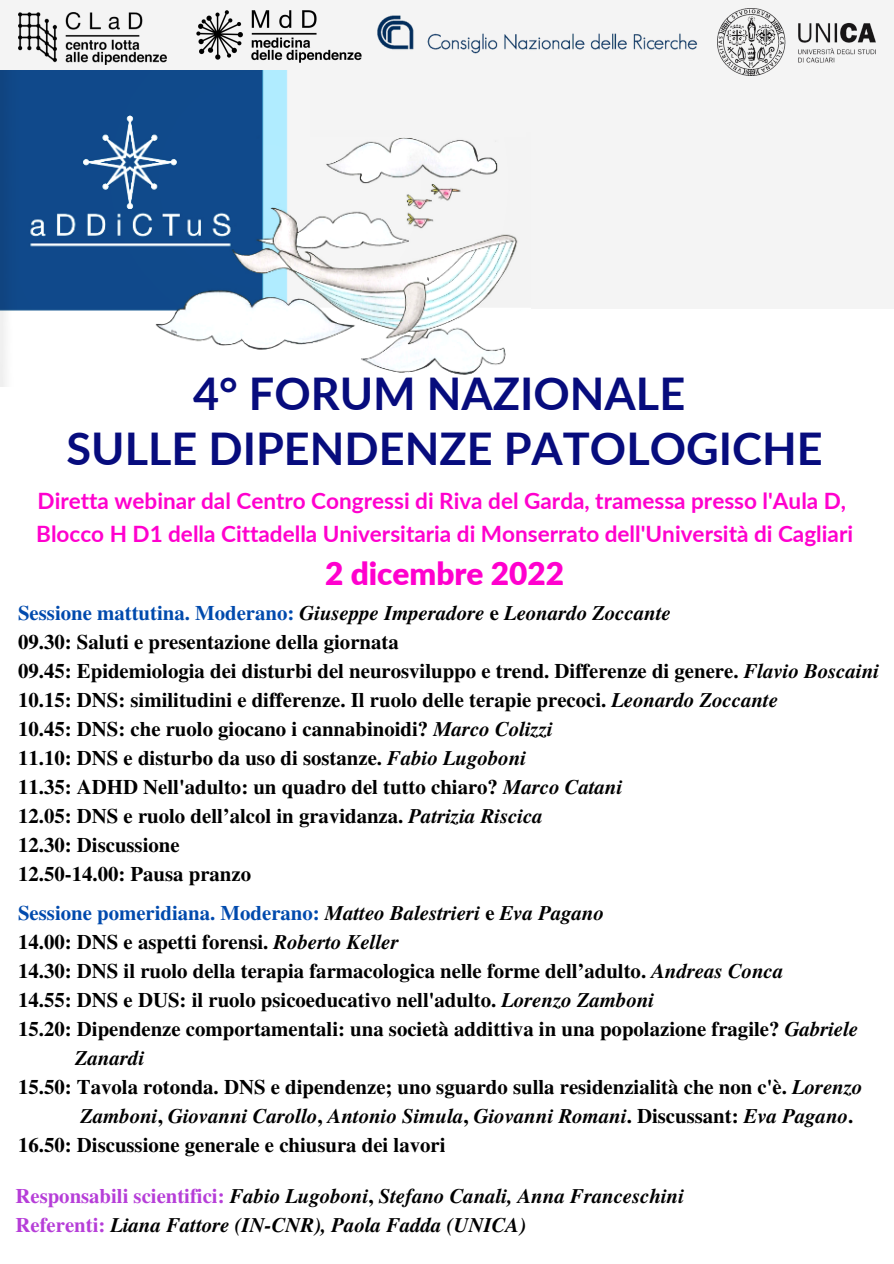
<style>
.page{position:relative;width:894px;height:1264px;background:#fff}
.page>*{position:absolute;margin:0;border:0;box-sizing:border-box;transform-origin:0 0}
.t1{font:700 45px/55.1px "Lato";color:#070c7d;text-align:center}
.t2{font:900 31.5px "Lato";color:#ff00ce}
.t3{font:700 22.5px/33.2px "Lato";color:#ff00ce}
.t4{font:700 20.7px/29px "Te X Gyre Termes";color:#000}
.t5{font:italic 700 20.7px/29.1px "Te X Gyre Termes";color:#000}
.t6{font:700 20.7px "Te X Gyre Termes";color:#004aad}
.s1{color:#004aad}
.s2{font-style:italic}
.s3{font-style:italic;color:#000}
.s4{color:#000}
.s5{font-style:normal}
.s6{font-style:normal;color:#b63ed8}
</style>
<div class="page">
<img style="left:0;top:70px;width:531px;height:317px">
<div style="left:0;top:0;width:531px;height:70px;background:#f4f4f4"></div>
<img style="left:180px;top:2px;width:197px;height:74px">
<img style="left:18px;top:13px;width:149px;height:52px">
<div style="left:310px;top:70px;width:221px;height:66px;background:#f4f4f4"></div>
<img style="left:370px;top:8px;width:335px;height:51px">
<img style="left:717px;top:8px;width:158px;height:68px">
<h1 class="t1" style="left:67px;top:365px;width:757px">4° FORUM NAZIONALE<br>SULLE DIPENDENZE PATOLOGICHE</h1>
<p class="t3" style="left:36px;top:483px;width:818px">Diretta webinar dal Centro Congressi di Riva del Garda, tramessa presso l'Aula D,<br>Blocco H D1 della Cittadella Universitaria di Monserrato dell'Università di Cagliari</p>
<h2 class="t2" style="left:325px;top:554px;width:240px">2 dicembre 2022</h2>
<p class="t4" style="left:18px;top:597px;width:862px"><span class="s1">Sessione mattutina. Moderano:</span> <span class="s2">Giuseppe Imperadore</span> e <span class="s2">Leonardo Zoccante<br></span>09.30: Saluti e presentazione della giornata<br>09.45: Epidemiologia dei disturbi del neurosviluppo e trend. Differenze di genere. <span class="s2">Flavio Boscaini </span>10.15: DNS: similitudini e differenze. Il ruolo delle terapie precoci. <span class="s2">Leonardo Zoccante<br></span>10.45: DNS: che ruolo giocano i cannabinoidi? <span class="s2">Marco Colizzi<br></span>11.10: DNS e disturbo da uso di sostanze. <span class="s2">Fabio Lugoboni<br></span>11.35: ADHD Nell'adulto: un quadro del tutto chiaro? <span class="s2">Marco Catani<br></span>12.05: DNS e ruolo dell’alcol in gravidanza. <span class="s2">Patrizia Riscica<br></span>12.30: Discussione<br>12.50-14.00: Pausa pranzo</p>
<p class="t6" style="left:18px;top:896px;width:587px">Sessione pomeridiana. Moderano: <span class="s3">Matteo Balestrieri</span> <span class="s4">e</span> <span class="s3">Eva Pagano</span></p>
<p class="t4" style="left:18px;top:926px;width:382px">14.00: DNS e aspetti forensi. <span class="s2">Roberto Keller</span></p>
<p class="t4" style="left:18px;top:955px;width:766px">14.30: DNS il ruolo della terapia farmacologica nelle forme dell’adulto. <span class="s2">Andreas Conca</span></p>
<p class="t4" style="left:18px;top:984px;width:637px">14.55: DNS e DUS: il ruolo psicoeducativo nell'adulto. <span class="s2">Lorenzo Zamboni</span></p>
<p class="t4" style="left:18px;top:1013px;width:841px">15.20: Dipendenze comportamentali: una società addittiva in una popolazione fragile? <span class="s2">Gabriele</span></p>
<p class="t5" style="left:75px;top:1042px;width:71px">Zanardi</p>
<p class="t4" style="left:18px;top:1071px;width:845px">15.50: Tavola rotonda. DNS e dipendenze; uno sguardo sulla residenzialità che non c'è. <span class="s2">Lorenzo</span></p>
<p class="t5" style="left:80px;top:1100px;width:774px">Zamboni<span class="s5">,</span> Giovanni Carollo<span class="s5">,</span> Antonio Simula<span class="s5">,</span> Giovanni Romani<span class="s5">. Discussant:</span> Eva Pagano<span class="s5">.</span></p>
<p class="t4" style="left:18px;top:1129px;width:429px">16.50: Discussione generale e chiusura dei lavori</p>
<p class="t5" style="left:16px;top:1180px;width:670px"><span class="s6">Responsabili scientifici:</span> Fabio Lugoboni<span class="s5">,</span> Stefano Canali, Anna Franceschini<br><span class="s6">Referenti:</span> Liana Fattore (IN-CNR), Paola Fadda (UNICA)</p>
</div>
